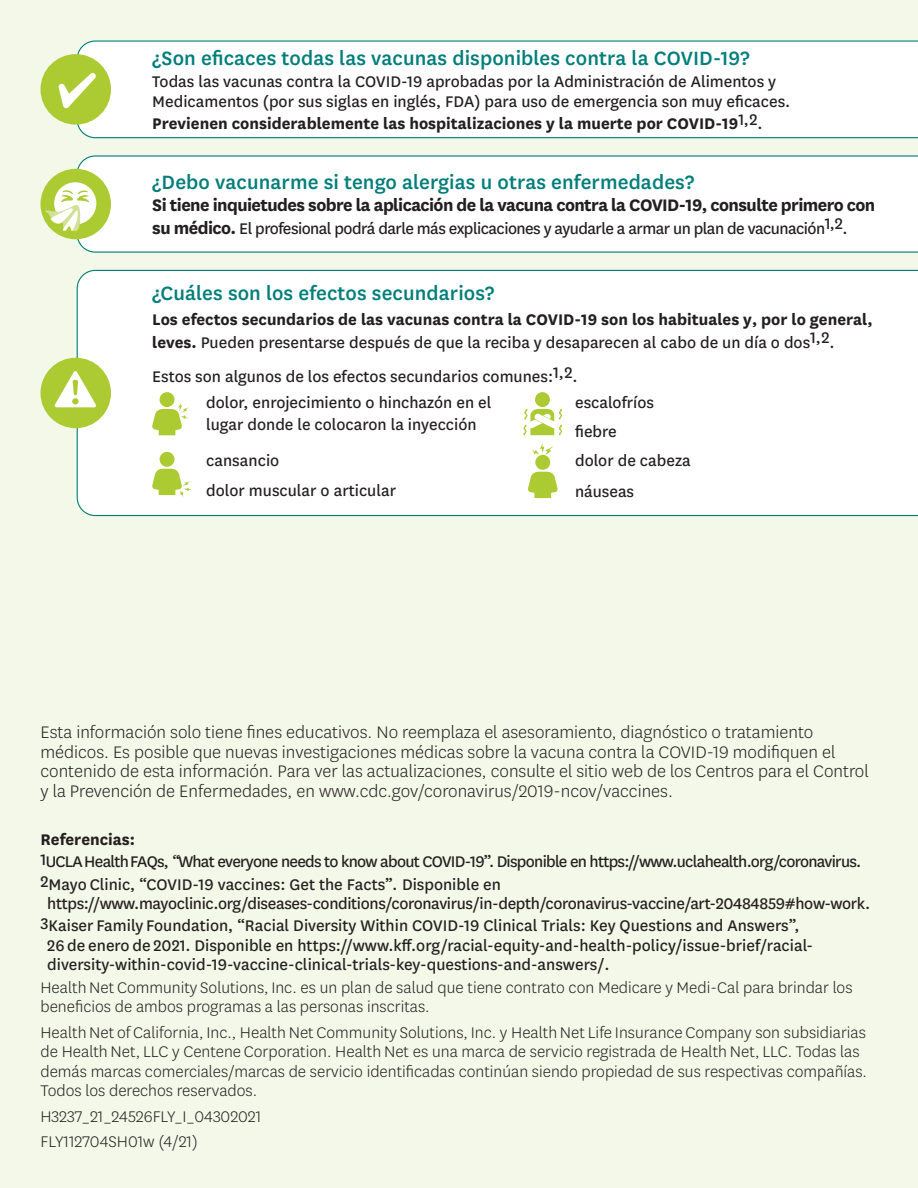
<style>
.page{position:relative;width:918px;height:1188px;background:#f4f8e8}
.page>*{position:absolute;margin:0;border:0;box-sizing:border-box;transform-origin:0 0}
.t1{font:500 22.5px "Centene Sans";letter-spacing:.005em;color:#007e7a}
.t2{font:300 19.5px/19.5px "Centene Sans";color:#231f20}
.t3{font:700 19.5px "Centene Sans";letter-spacing:-.03em;color:#231f20}
.t4{font:18px/19.5px "Centene Sans";color:#231f20}
.t5{font:300 18px/19.5px "Centene Sans";color:#231f20}
.t6{font:700 18px/22.5px "Centene Sans";color:#231f20}
.t7{font:18px/22.5px "Centene Sans";letter-spacing:-.04em;color:#231f20}
.t8{font:18px "Centene Sans";letter-spacing:-.02em;color:#231f20}
.t9{font:18px "Centene Sans";letter-spacing:-.03em;color:#231f20}
.s1{font-weight:400}
.s2{font-weight:700;font-size:19.5px}
.s3{font-style:italic}
</style>
<div class="page">
<div style="left:76px;top:155px;width:842px;height:98px;background:#fff"></div>
<div style="left:40px;top:169px;width:71px;height:70px;background:#accb33;border-radius:50%"></div>
<div style="left:54px;top:182px;width:42px;height:42px;background:#fff;border-radius:50%"></div>
<svg style="left:44px;top:190px;width:47px;height:42px"></svg>
<div style="left:77px;top:40px;width:841px;height:99px;background:#fff"></div>
<div style="left:40px;top:54px;width:71px;height:71px;background:#accb33;border-radius:50%"></div>
<svg style="left:58px;top:73px;width:38px;height:35px"></svg>
<div style="left:76px;top:269px;width:842px;height:248px;background:#fff"></div>
<div style="left:160px;top:392px;width:15px;height:15px;background:#accb33;border-radius:50%"></div>
<svg style="left:152px;top:402px;width:37px;height:33px"></svg>
<div style="left:160px;top:452px;width:15px;height:15px;background:#accb33;border-radius:50%"></div>
<svg style="left:152px;top:469px;width:40px;height:29px"></svg>
<div style="left:535px;top:392px;width:15px;height:15px;background:#accb33;border-radius:50%"></div>
<svg style="left:523px;top:409px;width:39px;height:27px"></svg>
<svg style="left:528px;top:472px;width:30px;height:26px"></svg>
<div style="left:535px;top:455px;width:15px;height:15px;background:#accb33;border-radius:50%"></div>
<svg style="left:532px;top:443px;width:21px;height:12px"></svg>
<div style="left:40px;top:358px;width:71px;height:70px;background:#accb33;border-radius:50%"></div>
<svg style="left:55px;top:371px;width:41px;height:36px"></svg>
<p class="t1" style="left:152px;top:42px;width:599px">¿Son eficaces todas las vacunas disponibles contra la COVID‑19?</p>
<p class="t4" style="left:152px;top:71px;width:640px">Todas las vacunas contra la COVID‑19 aprobadas por la Administración de Alimentos y<br>Medicamentos (por sus siglas en inglés, FDA) para uso de emergencia son muy eficaces.</p>
<p class="t6" style="left:152px;top:111px;width:612px">Previenen considerablemente las hospitalizaciones y la muerte por COVID‑19<sup>1,2</sup><span class="s1">.</span></p>
<p class="t1" style="left:152px;top:166px;width:543px">¿Debo vacunarme si tengo alergias u otras enfermedades?</p>
<p class="t3" style="left:152px;top:191px;width:725px">Si tiene inquietudes sobre la aplicación de la vacuna contra la COVID‑19, consulte primero con</p>
<p class="t9" style="left:152px;top:216px;width:697px"><span class="s2">su médico.</span> El profesional podrá darle más explicaciones y ayudarle a armar un plan de vacunación1,2.</p>
<p class="t1" style="left:152px;top:278px;width:344px">¿Cuáles son los efectos secundarios?</p>
<p class="t6" style="left:152px;top:307px;width:722px">Los efectos secundarios de las vacunas contra la COVID‑19 son los habituales y, por lo general, leves. <span class="s1">Pueden presentarse después de que la reciba y desaparecen al cabo de un día o dos</span><sup>1,2</sup><span class="s1">.</span></p>
<p class="t4" style="left:152px;top:366px;width:427px">Estos son algunos de los efectos secundarios comunes:1,2.</p>
<p class="t4" style="left:206px;top:390px;width:287px;line-height:22.5px">dolor, enrojecimiento o hinchazón en el lugar donde le colocaron la inyección</p>
<p class="t4" style="left:206px;top:445px;width:191px;line-height:29.2px">cansancio<br>dolor muscular o articular</p>
<p class="t4" style="left:575px;top:387px;width:117px;line-height:29.5px">escalofríos fiebre<br>dolor de cabeza náuseas</p>
<p class="t2" style="left:40px;top:722px;width:830px">Esta información solo tiene fines educativos. No reemplaza el asesoramiento, diagnóstico o tratamiento médicos. Es posible que nuevas investigaciones médicas sobre la vacuna contra la COVID‑19 modifiquen el contenido de esta información. Para ver las actualizaciones, consulte el sitio web de los Centros para el Control y la Prevención de Enfermedades, en www.cdc.gov/coronavirus/2019‑ncov/vaccines.</p>
<p class="t6" style="left:40px;top:826px;width:96px">Referencias:</p>
<p class="t7" style="left:40px;top:849px;width:822px">1UCLA Health FAQs, <span class="s3">“</span>What everyone needs to know about COVID‑19”. Disponible en https://www.uclahealth.org/coronavirus.<br>2Mayo Clinic, “COVID‑19 vaccines: Get the Facts”<span class="s3">.</span> Disponible en</p>
<p class="t8" style="left:47px;top:892px;width:825px">https://www.mayoclinic.org/diseases‑conditions/coronavirus/in‑depth/coronavirus‑vaccine/art‑20484859#how‑work.</p>
<p class="t4" style="left:47px;top:915px;width:766px;text-indent:-7px">3Kaiser Family Foundation, “Racial Diversity Within COVID‑19 Clinical Trials: Key Questions and Answers”,<br>26 de enero de 2021. Disponible en https://www.kff.org/racial‑equity‑and‑health‑policy/issue‑brief/racial&shy;diversity‑within‑covid‑19‑vaccine‑clinical‑trials‑key‑questions‑and‑answers/.</p>
<p class="t5" style="left:40px;top:977px;width:814px">Health Net Community Solutions, Inc. es un plan de salud que tiene contrato con Medicare y Medi‑Cal para brindar los beneficios de ambos programas a las personas inscritas.</p>
<p class="t5" style="left:40px;top:1022px;width:828px">Health Net of California, Inc., Health Net Community Solutions, Inc. y Health Net Life Insurance Company son subsidiarias de Health Net, LLC y Centene Corporation. Health Net es una marca de servicio registrada de Health Net, LLC. Todas las demás marcas comerciales/marcas de servicio identificadas continúan siendo propiedad de sus respectivas compañías.<br>Todos los derechos reservados.</p>
<p class="t5" style="left:40px;top:1103px;width:222px;line-height:25.5px">H3237_21_24526FLY_I_04302021<br>FLY112704SH01w (4/21)</p>
</div>
